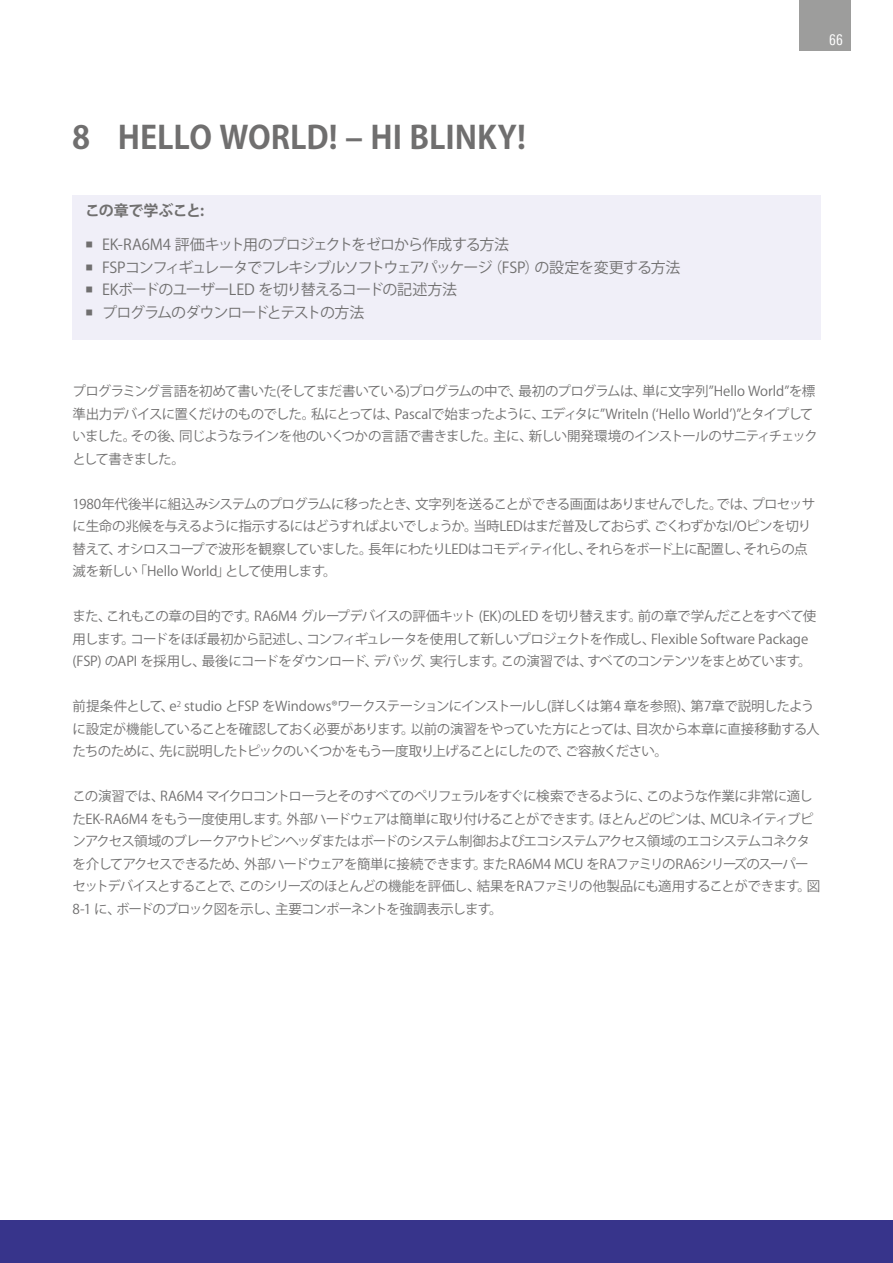
<style>
.page{position:relative;width:893px;height:1263px;background:#fff}
.page>*{position:absolute;margin:0;border:0;box-sizing:border-box;transform-origin:0 0}
.t1{font:700 31.5px "Koz Go Pr 6 N";color:#706f6f}
.t2{font:15px "Koz Go Pr 6 N";letter-spacing:-.06em;color:#706f6f}
.t3{font:700 15px "Koz Go Pr 6 N";letter-spacing:-.02em;color:#706f6f}
.t4{font:15px "Linotype Univers 420 Cn";color:#fff}
.t5{font:13.5px/22.5px "Koz Go Pr 6 N";letter-spacing:-.055em;color:#706f6f}
</style>
<div class="page">
<div style="left:799px;top:0;width:51px;height:51px;background:#9d9d9c"></div>
<div style="left:0;top:1220px;width:893px;height:43px;background:#37348b"></div>
<div style="left:72px;top:195px;width:749px;height:144px;background:#f0eff8"></div>
<p class="t4" style="left:829px;top:31px;width:15px">66</p>
<h1 class="t1" style="left:72px;top:120px;width:455px">8 HELLO WORLD! – HI BLINKY!</h1>
<p class="t3" style="left:85px;top:202px;width:121px">この章で学ぶこと:</p>
<p class="t2" style="left:85px;top:236px;width:426px">○ EK-RA6M4 評価キット用のプロジェクトをゼロから作成する方法</p>
<p class="t2" style="left:85px;top:259px;width:597px">○ FSPコンフィギュレータでフレキシブルソフトウェアパッケージ（FSP）の設定を変更する方法</p>
<p class="t2" style="left:85px;top:281px;width:374px">○ EKボードのユーザーLED を切り替えるコードの記述方法</p>
<p class="t2" style="left:85px;top:304px;width:281px">○ プログラムのダウンロードとテストの方法</p>
<p class="t5" style="left:73px;top:380px;width:747px">プログラミング言語を初めて書いた(そしてまだ書いている)プログラムの中で、最初のプログラムは、単に文字列”Hello World”を標準出力デバイスに置くだけのものでした。私にとっては、Pascalで始まったように、エディタに”Writeln (‘Hello World’)”とタイプしていました。その後、同じようなラインを他のいくつかの言語で書きました。主に、新しい開発環境のインストールのサニティチェックとして書きました。</p>
<p class="t5" style="left:73px;top:493px;width:744px">1980年代後半に組込みシステムのプログラムに移ったとき、文字列を送ることができる画面はありませんでした。では、プロセッサに生命の兆候を与えるように指示するにはどうすればよいでしょうか。当時LEDはまだ普及しておらず、ごくわずかなI/Oピンを切り替えて、オシロスコープで波形を観察していました。長年にわたりLEDはコモディティ化し、それらをボード上に配置し、それらの点滅を新しい「Hello World」として使用します。</p>
<p class="t5" style="left:73px;top:605px;width:745px">また、これもこの章の目的です。RA6M4 グループデバイスの評価キット (EK)のLED を切り替えます。前の章で学んだことをすべて使用します。コードをほぼ最初から記述し、コンフィギュレータを使用して新しいプロジェクトを作成し、Flexible Software Package (FSP) のAPI を採用し、最後にコードをダウンロード、デバッグ、実行します。この演習では、すべてのコンテンツをまとめています。</p>
<p class="t5" style="left:73px;top:695px;width:749px">前提条件として、e<sup>2</sup> studio とFSP をWindows®ワークステーションにインストールし(詳しくは第4 章を参照)、第7章で説明したように設定が機能していることを確認しておく必要があります。以前の演習をやっていた方にとっては、目次から本章に直接移動する人たちのために、先に説明したトピックのいくつかをもう一度取り上げることにしたので、ご容赦ください。</p>
<p class="t5" style="left:73px;top:785px;width:749px">この演習では、RA6M4 マイクロコントローラとそのすべてのペリフェラルをすぐに検索できるように、このような作業に非常に適したEK-RA6M4 をもう一度使用します。外部ハードウェアは簡単に取り付けることができます。ほとんどのピンは、MCUネイティブピンアクセス領域のブレークアウトピンヘッダまたはボードのシステム制御およびエコシステムアクセス領域のエコシステムコネクタを介してアクセスできるため、外部ハードウェアを簡単に接続できます。またRA6M4 MCU をRAファミリのRA6シリーズのスーパーセットデバイスとすることで、このシリーズのほとんどの機能を評価し、結果をRAファミリの他製品にも適用することができます。図8-1 に、ボードのブロック図を示し、主要コンポーネントを強調表示します。</p>
</div>
